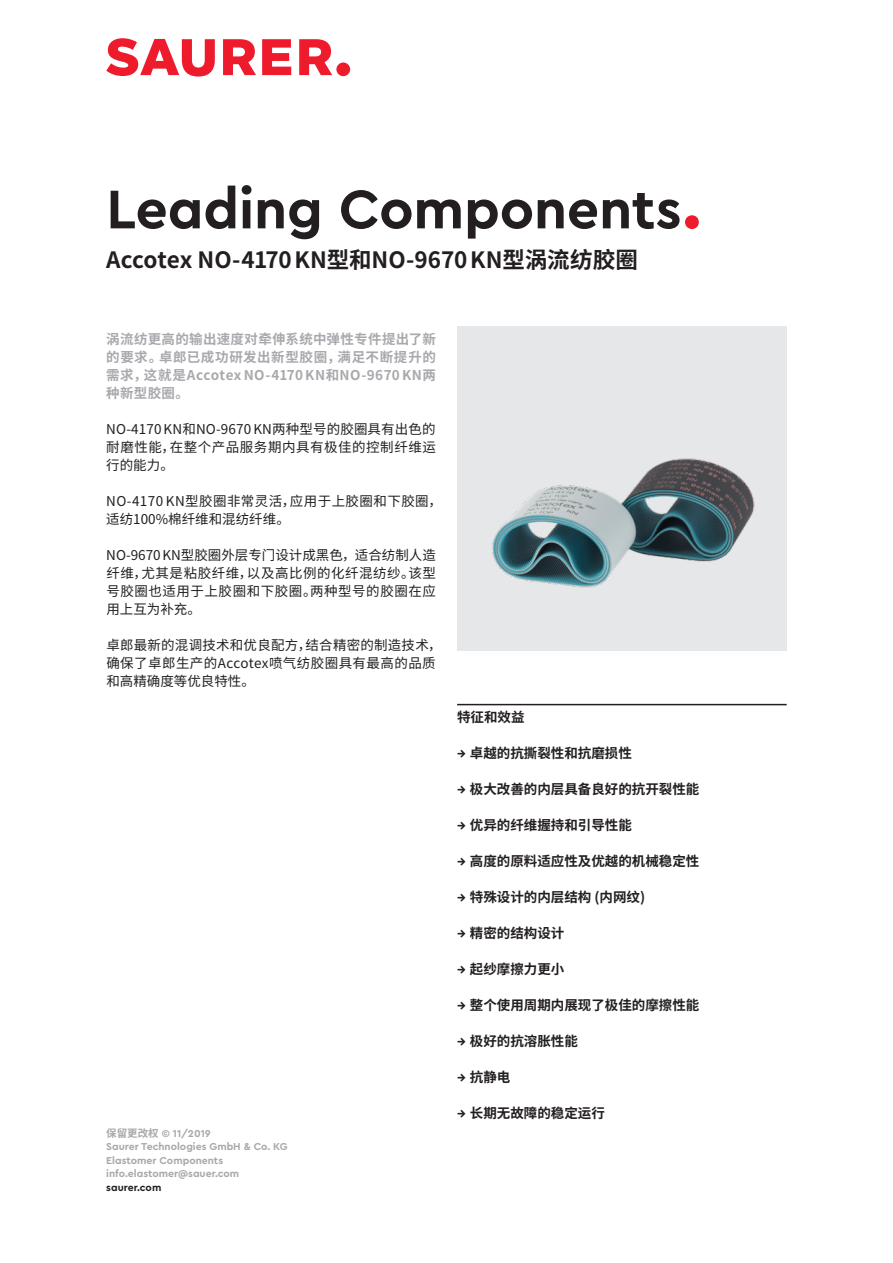
<style>
.page{position:relative;width:893px;height:1263px;background:#fff}
.page>*{position:absolute;margin:0;border:0;box-sizing:border-box;transform-origin:0 0}
.t1{font:700 57px "Saurer";letter-spacing:-.005em;color:#231f20}
.t2{font:700 22.5px "Noto Sans CJ Ksc";letter-spacing:-.005em;color:#231f20}
.t3{font:13.5px/18px "Noto Sans CJ Ksc";letter-spacing:.03em;color:#231f20;text-align:justify}
.t4{font:700 13.5px "Noto Sans CJ Ksc";color:#231f20}
.t5{font:700 13.5px/18px "Noto Sans CJ Ksc";letter-spacing:.035em;color:#a8a9ad;text-align:justify}
.t6{font:700 10.5px/13.5px "Saurer";color:#a8a9ad}
.t7{font:700 10.5px "Saurer";color:#231f20}
.s1{color:#ee1b2d}
.s2{font-family:"Noto Sans CJ Ksc"}
.s3{font-family:"Saurer"}
</style>
<div class="page">
<svg style="left:106px;top:38px;width:244px;height:39px"></svg>
<img style="left:457px;top:326px;width:330px;height:324px">
<hr style="left:457px;top:704px;width:330px;height:1px;background:#231f20">
<h1 class="t1" style="left:106px;top:171px;width:597px">Leading Components<span class="s1">.</span></h1>
<h2 class="t2" style="left:106px;top:247px;width:533px">Accotex NO-4170KN型和NO-9670KN型涡流纺胶圈</h2>
<p class="t5" style="left:106px;top:331px;width:331px">涡流纺更高的输出速度对牵伸系统中弹性专件提出了新的要求。卓郎已成功研发出新型胶圈，满足不断提升的需求，这就是Accotex NO-4170KN和NO-9670KN两种新型胶圈。</p>
<p class="t3" style="left:106px;top:421px;width:331px">NO-4170 KN和NO-9670 KN两种型号的胶圈具有出色的耐磨性能，在整个产品服务期内具有极佳的控制纤维运行的能力。</p>
<p class="t3" style="left:106px;top:493px;width:337px">NO-4170 KN型胶圈非常灵活，应用于上胶圈和下胶圈，适纺100%棉纤维和混纺纤维。</p>
<p class="t3" style="left:106px;top:547px;width:331px">NO-9670 KN型胶圈外层专门设计成黑色，适合纺制人造纤维，尤其是粘胶纤维，以及高比例的化纤混纺纱。该型号胶圈也适用于上胶圈和下胶圈。两种型号的胶圈在应用上互为补充。</p>
<p class="t3" style="left:106px;top:637px;width:337px;text-align:left">卓郎最新的混调技术和优良配方，结合精密的制造技术，确保了卓郎生产的Accotex喷气纺胶圈具有最高的品质和高精确度等优良特性。</p>
<p class="t6" style="left:106px;top:1126px;width:183px"><span class="s2">保留更改权</span> © 11/2019<br>Saurer Technologies GmbH &amp; Co. KG<br>Elastomer Components info.elastomer@sauer.com</p>
<p class="t7" style="left:106px;top:1180px;width:57px">saurer.com</p>
<p class="t4" style="left:457px;top:710px;width:69px">特征和效益</p>
<p class="t4" style="left:457px;top:746px;width:176px"><span class="s3">→</span> 卓越的抗撕裂性和抗磨损性</p>
<p class="t4" style="left:457px;top:782px;width:244px"><span class="s3">→</span> 极大改善的内层具备良好的抗开裂性能</p>
<p class="t4" style="left:457px;top:818px;width:176px"><span class="s3">→</span> 优异的纤维握持和引导性能</p>
<p class="t4" style="left:457px;top:854px;width:244px"><span class="s3">→</span> 高度的原料适应性及优越的机械稳定性</p>
<p class="t4" style="left:457px;top:890px;width:190px"><span class="s3">→</span> 特殊设计的内层结构 (内网纹)</p>
<p class="t4" style="left:457px;top:926px;width:109px"><span class="s3">→</span> 精密的结构设计</p>
<p class="t4" style="left:457px;top:962px;width:109px"><span class="s3">→</span> 起纱摩擦力更小</p>
<p class="t4" style="left:457px;top:998px;width:244px"><span class="s3">→</span> 整个使用周期内展现了极佳的摩擦性能</p>
<p class="t4" style="left:457px;top:1034px;width:122px"><span class="s3">→</span> 极好的抗溶胀性能</p>
<p class="t4" style="left:457px;top:1070px;width:55px"><span class="s3">→</span> 抗静电</p>
<p class="t4" style="left:457px;top:1106px;width:149px"><span class="s3">→</span> 长期无故障的稳定运行</p>
</div>
